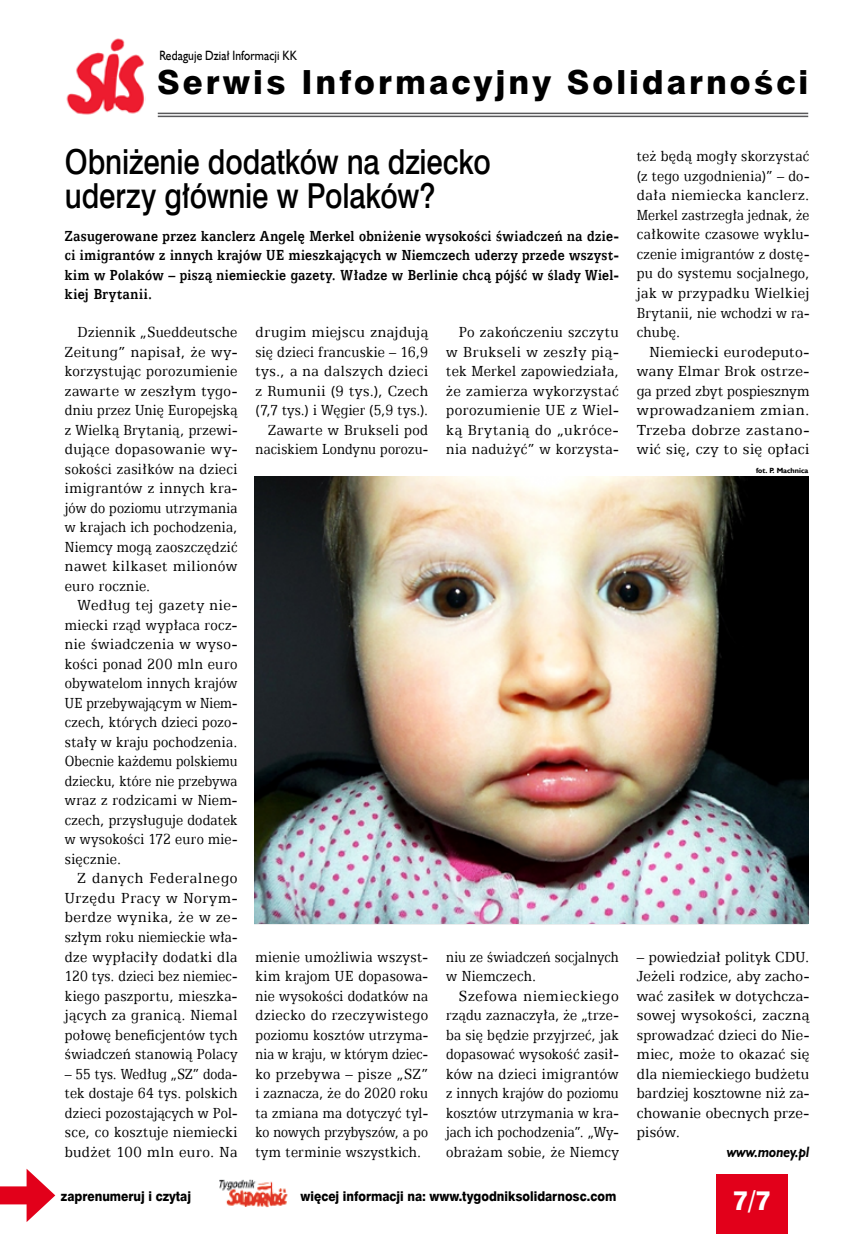
<style>
.page{position:relative;width:851px;height:1234px;background:#fff}
.page>*{position:absolute;margin:0;border:0;box-sizing:border-box;transform-origin:0 0}
.t1{font:34.5px/34.5px "Swis 721 Md EU";letter-spacing:-.005em;color:#000;scale:.85 1}
.t2{font:33.3px "Swis 721 Hv EU";letter-spacing:.09em;color:#000}
.t3{font:27px "Swis 721 Hv EU";color:#fff;scale:.9 1}
.t4{font:16.5px/19.5px "Egyptian 505 EU";letter-spacing:.02em;color:#000;text-align:justify;scale:.92 1}
.t5{font:16.5px/19.5px "Egyptian 505 EU";letter-spacing:.02em;color:#000;text-align:justify;scale:.88 1}
.t6{font:700 16.5px/19.5px "Egyptian 505 EU";letter-spacing:.03em;color:#000;text-align:justify;scale:.84 1}
.t7{font:16.5px/19.5px "Egyptian 505 EU";letter-spacing:.02em;color:#000;text-align:justify;scale:.91 1}
.t8{font:16.5px/19.5px "Egyptian 505 EU";letter-spacing:.02em;color:#000;text-align:justify;scale:.9 1}
.t9{font:16.5px/19.5px "Egyptian 505 EU";letter-spacing:.02em;color:#000;text-align:justify;scale:.94 1}
.t10{font:16.5px/19.5px "Egyptian 505 EU";letter-spacing:.02em;color:#000;text-align:justify;scale:.84 1}
.t11{font:16.5px/19.5px "Egyptian 505 EU";letter-spacing:.02em;color:#000;scale:.85 1}
.t12{font:italic 700 15px "Humanst 521 EU";color:#000;scale:.9 1}
.t13{font:13.5px "Swis 721 Hv EU";color:#000;scale:.9 1}
.t14{font:13.5px "Humanst 521 EU";letter-spacing:.015em;color:#000;scale:.85 1}
.t15{font:700 7.5px "Humanst 521 EU";color:#000}
</style>
<div class="page">
<div style="left:716px;top:1174px;width:72px;height:59px;background:#e2001a"></div>
<img style="left:219px;top:1179px;width:69px;height:27px">
<div style="left:0;top:1186px;width:38px;height:18px;background:#e2001a"></div>
<svg style="left:27px;top:1169px;width:28px;height:52px"></svg>
<img style="left:66px;top:38px;width:80px;height:77px">
<hr style="left:158px;top:113px;width:650px;height:1px;background:#58585a">
<hr style="left:158px;top:116px;width:650px;height:1px;background:#58585a">
<img style="left:254px;top:476px;width:554px;height:447px">
<p class="t14" style="left:159px;top:47px;width:163px">Redaguje Dział Informacji KK</p>
<h2 class="t2" style="left:157px;top:62px;width:652px">Serwis Informacyjny Solidarności</h2>
<h1 class="t1" style="left:65px;top:146px;width:502px">Obniżenie dodatków na dziecko uderzy głównie w Polaków?</h1>
<p class="t6" style="left:65px;top:225px;width:661px">Zasugerowane przez kanclerz Angelę Merkel obniżenie wysokości świadczeń na dzie&shy;ci imigrantów z innych krajów UE mieszkających w Niemczech uderzy przede wszyst&shy;kim w Polaków – piszą niemieckie gazety. Władze w Berlinie chcą pójść w ślady Wiel&shy;kiej Brytanii.</p>
<p class="t5" style="left:65px;top:322px;width:198px;text-indent:13px">Dziennik „Sueddeutsche Zeitung” napisał, że wy&shy;korzystując porozumienie zawarte w zeszłym tygo&shy;dniu przez Unię Europejską z Wielką Brytanią, przewi&shy;dujące dopasowanie wy&shy;sokości zasiłków na dzieci imigrantów z innych kra&shy;jów do poziomu utrzymania w krajach ich pochodzenia, Niemcy mogą zaoszczędzić nawet kilkaset milionów euro rocznie.</p>
<p class="t4" style="left:65px;top:595px;width:189px;text-indent:13px">Według tej gazety nie&shy;miecki rząd wypłaca rocz&shy;nie świadczenia w wyso&shy;kości ponad 200 mln euro obywatelom innych krajów UE przebywającym w Niem&shy;czech, których dzieci pozo&shy;stały w kraju pochodzenia.<br>Obecnie każdemu polskiemu dziecku, które nie przebywa wraz z rodzicami w Niem&shy;czech, przysługuje dodatek w wysokości 172 euro mie&shy;sięcznie.</p>
<p class="t4" style="left:65px;top:868px;width:189px;text-indent:13px">Z danych Federalnego Urzędu Pracy w Norym&shy;berdze wynika, że w ze&shy;szłym roku niemieckie wła&shy;dze wypłaciły dodatki dla 120 tys. dzieci bez niemiec&shy;kiego paszportu, mieszka&shy;jących za granicą. Niemal połowę beneficjentów tych świadczeń stanowią Polacy</p>
<p class="t10" style="left:65px;top:1063px;width:207px">– 55 tys. Według „SZ” doda&shy;tek dostaje 64 tys. polskich dzieci pozostających w Pol&shy;sce, co kosztuje niemiecki budżet 100 mln euro. Na</p>
<p class="t4" style="left:255px;top:322px;width:189px;text-align:right">drugim miejscu znajdują się dzieci francuskie – 16,9 tys., a na dalszych dzieci z Rumunii (9 tys.), Czech (7,7 tys.) i Węgier (5,9 tys.).<br>Zawarte w Brukseli pod naciskiem Londynu porozu-</p>
<p class="t8" style="left:446px;top:322px;width:193px;text-indent:13px">Po zakończeniu szczytu w Brukseli w zeszły pią&shy;tek Merkel zapowiedziała, że zamierza wykorzystać porozumienie UE z Wiel&shy;ką Brytanią do „ukróce&shy;nia nadużyć” w korzysta-</p>
<p class="t5" style="left:255px;top:946px;width:198px">mienie umożliwia wszyst&shy;kim krajom UE dopasowa&shy;nie wysokości dodatków na dziecko do rzeczywistego poziomu kosztów utrzyma&shy;nia w kraju, w którym dziec&shy;ko przebywa – pisze „SZ” i zaznacza, że do 2020 roku ta zmiana ma dotyczyć tyl&shy;ko nowych przybyszów, a po tym terminie wszystkich.</p>
<p class="t11" style="left:446px;top:946px;width:204px">niu ze świadczeń socjalnych w Niemczech.</p>
<p class="t4" style="left:446px;top:985px;width:189px;text-indent:13px">Szefowa niemieckiego rządu zaznaczyła, że „trze&shy;ba się będzie przyjrzeć, jak dopasować wysokość zasił&shy;ków na dzieci imigrantów z innych krajów do poziomu kosztów utrzymania w kra&shy;jach ich pochodzenia”. „Wy&shy;obrażam sobie, że Niemcy</p>
<p class="t13" style="left:61px;top:1187px;width:146px">zaprenumeruj i czytaj</p>
<p class="t13" style="left:300px;top:1187px;width:352px">więcej informacji na: www.tygodniksolidarnosc.com</p>
<p class="t5" style="left:636px;top:146px;width:198px">też będą mogły skorzystać (z tego uzgodnienia)” – do&shy;dała niemiecka kanclerz.<br>Merkel zastrzegła jednak, że całkowite czasowe wyklu&shy;czenie imigrantów z dostę&shy;pu do systemu socjalnego, jak w przypadku Wielkiej Brytanii, nie wchodzi w ra&shy;chubę.</p>
<p class="t9" style="left:636px;top:341px;width:185px;text-indent:13px">Niemiecki eurodeputo&shy;wany Elmar Brok ostrze&shy;ga przed zbyt pospiesznym wprowadzaniem zmian.<br>Trzeba dobrze zastano&shy;wić się, czy to się opłaci</p>
<p class="t15" style="left:755px;top:466px;width:54px">fot. P. Machnica</p>
<p class="t7" style="left:636px;top:946px;width:191px">– powiedział polityk CDU.<br>Jeżeli rodzice, aby zacho&shy;wać zasiłek w dotychcza&shy;sowej wysokości, zaczną sprowadzać dzieci do Nie&shy;miec, może to okazać się dla niemieckiego budżetu bardziej kosztowne niż za&shy;chowanie obecnych prze&shy;pisów.</p>
<p class="t12" style="left:727px;top:1141px;width:93px">www.money.pl</p>
<h3 class="t3" style="left:733px;top:1183px;width:42px">7/7</h3>
</div>
